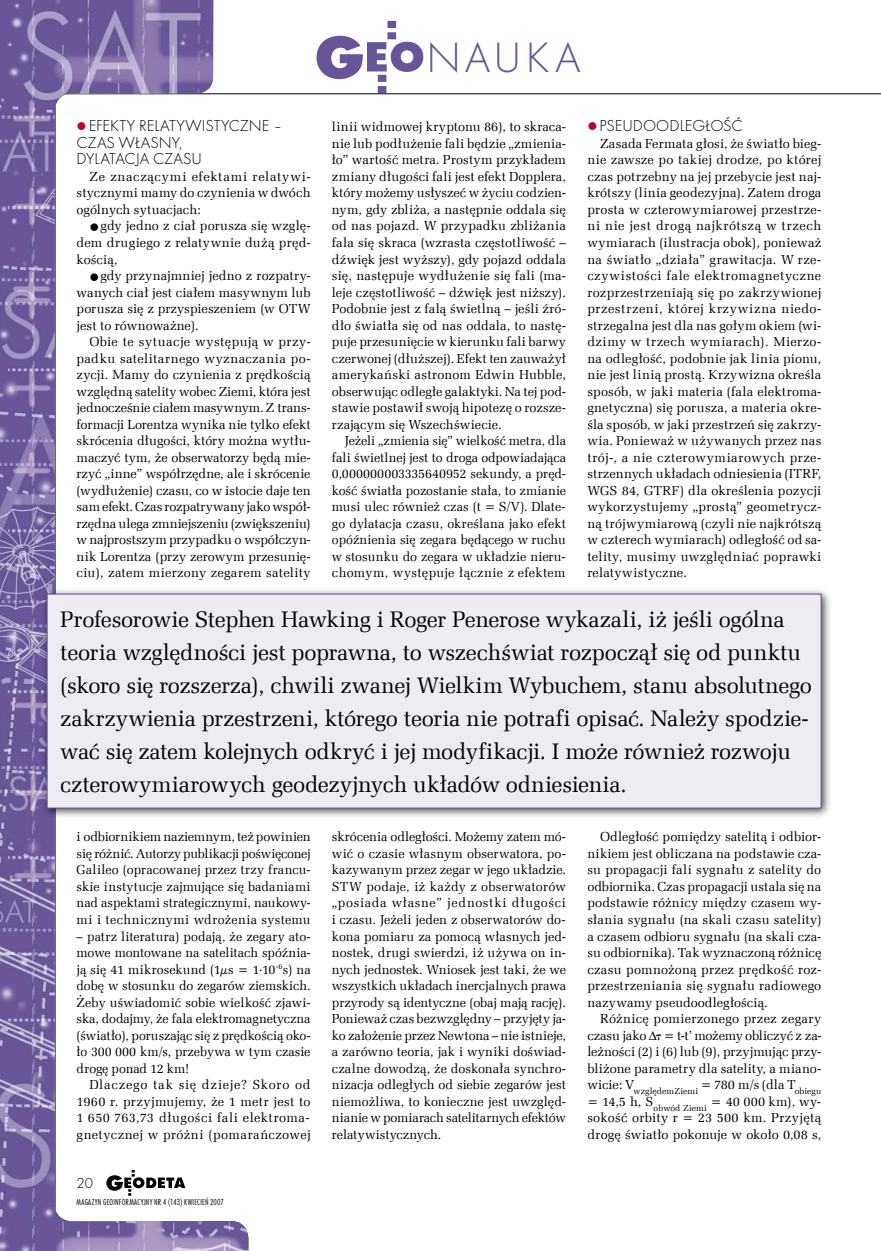
<style>
.page{position:relative;width:881px;height:1251px;background:#fff}
.page>*{position:absolute;margin:0;border:0;box-sizing:border-box;transform-origin:0 0}
.pagina_gora{font:44.1px "Futura TEE Ligh";letter-spacing:.09em;color:#685599}
.WYROZNIENIE{font:22.5px/33px "Zapf Ellipt EU";letter-spacing:-.015em;color:#000}
.srodtytul{font:16.5px/16.5px "Futura TEE Ligh";letter-spacing:-.005em;color:#000}
.t1{font:15px "Futura TEE Ligh";color:#000}
.tekst_literacki_8_7_11{font:13.05px/16.5px "Zapf Ellipt EU";letter-spacing:.01em;color:#000;text-align:justify}
.t2{font:9px "Futura TEE Ligh Cond";letter-spacing:.025em;color:#000}
.s1{color:#be0027}
.s2{font-family:"Math With Greek"}
</style>
<div class="page">
<svg style="left:316px;top:21px;width:107px;height:72px"></svg>
<hr style="left:55px;top:93px;width:825px;height:1px;background:#000">
<img style="left:0;top:0;width:248px;height:1250px">
<svg style="left:106px;top:1169px;width:79px;height:26px"></svg>
<div style="left:39px;top:586px;width:794px;height:234px;background:#000;opacity:.75"></div>
<div style="left:47px;top:594px;width:773px;height:213px;background:#eeebf3"></div>
<div style="left:47px;top:593px;width:774px;height:215px;border:1px solid #685599"></div>
<p class="srodtytul" style="left:77px;top:118px;width:207px"><span class="s1">●</span>EFEKTY RELATYWISTYCZNE –<br>CZAS WŁASNY,<br>DYLATACJA CZASU</p>
<p class="tekst_literacki_8_7_11" style="left:77px;top:168px;width:235px;text-indent:13px">Ze znaczącymi efektami relatywi&shy;stycznymi mamy do czynienia w dwóch ogólnych sytuacjach:</p>
<p class="tekst_literacki_8_7_11" style="left:77px;top:218px;width:235px;text-indent:13px">●gdy jedno z ciał porusza się wzglę&shy;dem drugiego z relatywnie dużą pręd&shy;kością,</p>
<p class="tekst_literacki_8_7_11" style="left:77px;top:267px;width:235px;text-indent:13px">●gdy przynajmniej jedno z rozpatry&shy;wanych ciał jest ciałem masywnym lub porusza się z przyspieszeniem (w OTW jest to równoważne).</p>
<p class="tekst_literacki_8_7_11" style="left:77px;top:333px;width:236px;text-indent:13px">Obie te sytuacje występują w przy&shy;padku satelitarnego wyznaczania po&shy;zycji. Mamy do czynienia z prędkością względną satelity wobec Ziemi, która jest jednocześnie ciałem masywnym. Z trans&shy;formacji Lorentza wynika nie tylko efekt skrócenia długości, który można wytłu&shy;maczyć tym, że obserwatorzy będą mie&shy;rzyć „inne” współrzędne, ale i skrócenie (wydłużenie) czasu, co w istocie daje ten sam efekt. Czas rozpatrywany jako współ&shy;rzędna ulega zmniejszeniu (zwiększeniu) w najprostszym przypadku o współczyn&shy;nik Lorentza (przy zerowym przesunię&shy;ciu), zatem mierzony zegarem satelity</p>
<p class="pagina_gora" style="left:426px;top:32px;width:156px">NAUKA</p>
<p class="tekst_literacki_8_7_11" style="left:332px;top:119px;width:235px">linii widmowej kryptonu 86), to skraca&shy;nie lub podłużenie fali będzie „zmienia&shy;ło” wartość metra. Prostym przykładem zmiany długości fali jest efekt Dopplera, który możemy usłyszeć w życiu codzien&shy;nym, gdy zbliża, a następnie oddala się od nas pojazd. W przypadku zbliżania fala się skraca (wzrasta częstotliwość – dźwięk jest wyższy), gdy pojazd oddala się, następuje wydłużenie się fali (ma&shy;leje częstotliwość – dźwięk jest niższy).<br>Podobnie jest z falą świetlną – jeśli źró&shy;dło światła się od nas oddala, to nastę&shy;puje przesunięcie w kierunku fali barwy czerwonej (dłuższej). Efekt ten zauważył amerykański astronom Edwin Hubble, obserwując odległe galaktyki. Na tej pod&shy;stawie postawił swoją hipotezę o rozsze&shy;rzającym się Wszechświecie.</p>
<p class="tekst_literacki_8_7_11" style="left:332px;top:432px;width:235px;text-indent:13px">Jeżeli „zmienia się” wielkość metra, dla fali świetlnej jest to droga odpowiadająca 0,000000003335640952 sekundy, a pręd&shy;kość światła pozostanie stała, to zmianie musi ulec również czas (t = S/V). Dlate&shy;go dylatacja czasu, określana jako efekt opóźnienia się zegara będącego w ruchu w stosunku do zegara w układzie nieru&shy;chomym, występuje łącznie z efektem</p>
<p class="srodtytul" style="left:587px;top:118px;width:157px"><span class="s1">●</span>PSEUDOODLEGŁOŚĆ</p>
<p class="tekst_literacki_8_7_11" style="left:587px;top:135px;width:236px;text-indent:13px">Zasada Fermata głosi, że światło bieg&shy;nie zawsze po takiej drodze, po której czas potrzebny na jej przebycie jest naj&shy;krótszy (linia geodezyjna). Zatem droga prosta w czterowymiarowej przestrze&shy;ni nie jest drogą najkrótszą w trzech wymiarach (ilustracja obok), ponieważ na światło „działa” grawitacja. W rze&shy;czywistości fale elektromagnetyczne rozprzestrzeniają się po zakrzywionej przestrzeni, której krzywizna niedo&shy;strzegalna jest dla nas gołym okiem (wi&shy;dzimy w trzech wymiarach). Mierzo&shy;na odległość, podobnie jak linia pionu, nie jest linią prostą. Krzywizna określa sposób, w jaki materia (fala elektroma&shy;gnetyczna) się porusza, a materia okre&shy;śla sposób, w jaki przestrzeń się zakrzy&shy;wia. Ponieważ w używanych przez nas trój-, a nie czterowymiarowych prze&shy;strzennych układach odniesienia (ITRF, WGS 84, GTRF) dla określenia pozycji wykorzystujemy „prostą” geometrycz&shy;ną trójwymiarową (czyli nie najkrótszą w czterech wymiarach) odległość od sa&shy;telity, musimy uwzględniać poprawki relatywistyczne.</p>
<p class="WYROZNIENIE" style="left:60px;top:603px;width:752px">Profesorowie Stephen Hawking i Roger Penerose wykazali, iż jeśli ogólna teoria względności jest poprawna, to wszechświat rozpoczął się od punktu (skoro się rozszerza), chwili zwanej Wielkim Wybuchem, stanu absolutnego zakrzywienia przestrzeni, którego teoria nie potrafi opisać. Należy spodzie&shy;wać się zatem kolejnych odkryć i jej modyfikacji. I może również rozwoju czterowymiarowych geodezyjnych układów odniesienia.</p>
<p class="tekst_literacki_8_7_11" style="left:77px;top:828px;width:235px">i odbiornikiem naziemnym, też powinien się różnić. Autorzy publikacji poświęconej Galileo (opracowanej przez trzy francu&shy;skie instytucje zajmujące się badaniami nad aspektami strategicznymi, naukowy&shy;mi i technicznymi wdrożenia systemu</p>
<p class="tekst_literacki_8_7_11" style="left:77px;top:927px;width:235px">– patrz literatura) podają, że zegary ato&shy;mowe montowane na satelitach spóźnia&shy;ją się 41 mikrosekund (1µs = 1.10<sup>-6</sup>s) na dobę w stosunku do zegarów ziemskich.<br>Żeby uświadomić sobie wielkość zjawi&shy;ska, dodajmy, że fala elektromagnetyczna (światło), poruszając się z prędkością oko&shy;ło 300 000 km/s, przebywa w tym czasie drogę ponad 12 km!</p>
<p class="tekst_literacki_8_7_11" style="left:77px;top:1076px;width:235px;text-indent:13px">Dlaczego tak się dzieje? Skoro od 1960 r. przyjmujemy, że 1 metr jest to 1 650 763,73 długości fali elektroma&shy;gnetycznej w próżni (pomarańczowej</p>
<p class="t1" style="left:77px;top:1174px;width:18px">20</p>
<p class="t2" style="left:77px;top:1196px;width:149px">MAGAZYN GEOINFORMACYJNY NR 4 (143) KWIECIEŃ 2007</p>
<p class="tekst_literacki_8_7_11" style="left:332px;top:828px;width:235px">skrócenia odległości. Możemy zatem mó&shy;wić o czasie własnym obserwatora, po&shy;kazywanym przez zegar w jego układzie.<br>STW podaje, iż każdy z obserwatorów „posiada własne” jednostki długości i czasu. Jeżeli jeden z obserwatorów do&shy;kona pomiaru za pomocą własnych jed&shy;nostek, drugi swierdzi, iż używa on in&shy;nych jednostek. Wniosek jest taki, że we wszystkich układach inercjalnych prawa przyrody są identyczne (obaj mają rację).<br>Ponieważ czas bezwzględny – przyjęty ja&shy;ko założenie przez Newtona – nie istnieje, a zarówno teoria, jak i wyniki doświad&shy;czalne dowodzą, że doskonała synchro&shy;nizacja odległych od siebie zegarów jest niemożliwa, to konieczne jest uwzględ&shy;nianie w pomiarach satelitarnych efektów relatywistycznych.</p>
<p class="tekst_literacki_8_7_11" style="left:587px;top:828px;width:235px;text-indent:13px">Odległość pomiędzy satelitą i odbior&shy;nikiem jest obliczana na podstawie cza&shy;su propagacji fali sygnału z satelity do odbiornika. Czas propagacji ustala się na podstawie różnicy między czasem wy&shy;słania sygnału (na skali czasu satelity) a czasem odbioru sygnału (na skali cza&shy;su odbiornika). Tak wyznaczoną różnicę czasu pomnożoną przez prędkość roz&shy;przestrzeniania się sygnału radiowego nazywamy pseudoodległością.</p>
<p class="tekst_literacki_8_7_11" style="left:587px;top:1010px;width:236px;text-indent:13px">Różnicę pomierzonego przez zegary czasu jako ∆<span class="s2">t</span> = t-t’ możemy obliczyć z za&shy;leżności (2) i (6) lub (9), przyjmując przy&shy;bliżone parametry dla satelity, a miano&shy;wicie: V<sub>względemZiemi</sub> = 780 m/s (dla T<sub>obiegu </sub>= 14,5 h, S<sub>obwód</sub> <sub>Ziemi</sub> = 40 000 km), wy&shy;sokość orbity r = 23 500 km. Przyjętą drogę światło pokonuje w około 0,08 s,</p>
</div>
